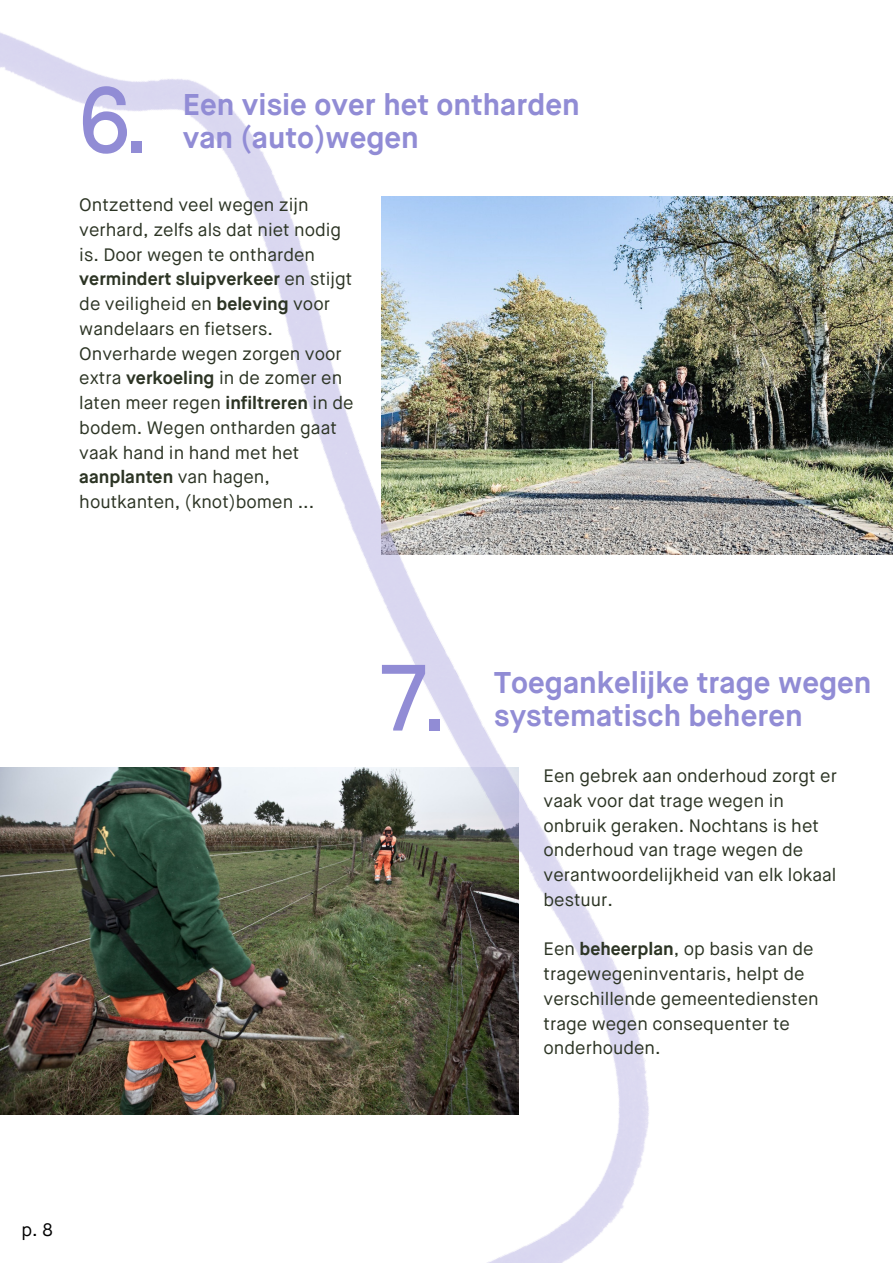
<style>
.page{position:relative;width:893px;height:1264px;background:#fff}
.page>*{position:absolute;margin:0;border:0;box-sizing:border-box;transform-origin:0 0}
.t1{font:89.85px "Fugue";color:#918cd5}
.t2{font:700 30px/32.5px "Maison Neue";color:#918cd5}
.t3{font:18px/24.8px "Maison Neue";color:#2c3424}
.t4{font:18px "Maison Neue";color:#000}
.s1{font-weight:700}
</style>
<div class="page">
<img style="left:0;top:32px;width:886px;height:1230px">
<p class="t1" style="left:79px;top:68px;width:67px">6.</p>
<p class="t2" style="left:183px;top:91px;width:398px">Een visie over het ontharden</p>
<p class="t2" style="left:183px;top:123px;width:238px">van (auto)wegen</p>
<p class="t3" style="left:79px;top:194px;width:276px">Ontzettend veel wegen zijn verhard, zelfs als dat niet nodig is. Door wegen te ontharden <span class="s1">vermindert sluipverkeer</span> en stijgt de veiligheid en <span class="s1">beleving</span> voor wandelaars en fietsers.<br>Onverharde wegen zorgen voor extra <span class="s1">verkoeling</span> in de zomer en laten meer regen <span class="s1">infiltreren</span> in de bodem. Wegen ontharden gaat vaak hand in hand met het <span class="s1">aanplanten</span> van hagen, houtkanten, (knot)bomen ...</p>
<p class="t1" style="left:382px;top:646px;width:62px">7.</p>
<p class="t2" style="left:494px;top:668px;width:379px">Toegankelijke trage wegen systematisch beheren</p>
<p class="t3" style="left:543px;top:765px;width:295px">Een gebrek aan onderhoud zorgt er vaak voor dat trage wegen in onbruik geraken. Nochtans is het onderhoud van trage wegen de verantwoordelijkheid van elk lokaal bestuur.</p>
<p class="t3" style="left:543px;top:938px;width:276px">Een <span class="s1">beheerplan</span>, op basis van de tragewegeninventaris, helpt de verschillende gemeentediensten trage wegen consequenter te onderhouden.</p>
<p class="t4" style="left:22px;top:1221px;width:33px">p. 8</p>
</div>
